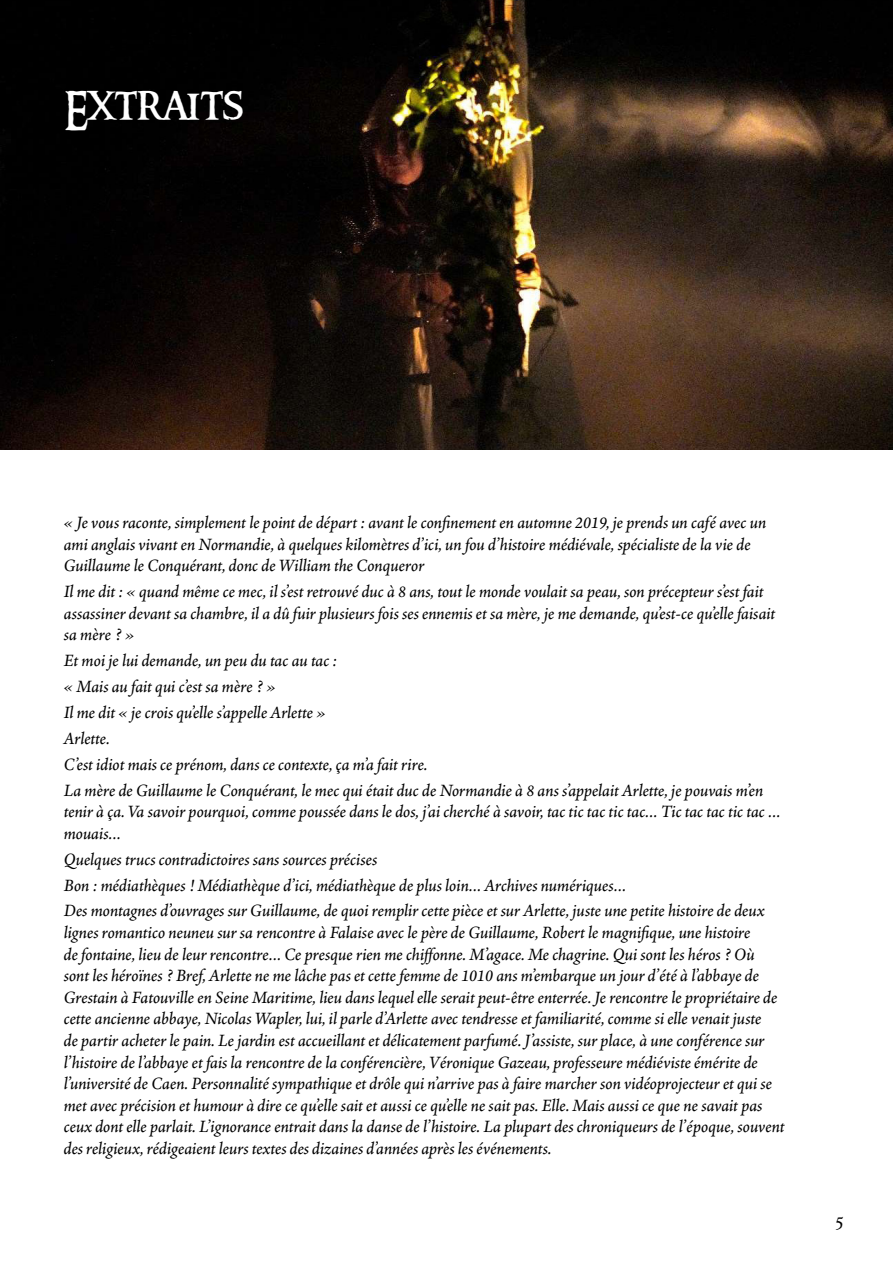
<style>
.page{position:relative;width:893px;height:1263px;background:#fff}
.page>*{position:absolute;margin:0;border:0;box-sizing:border-box;transform-origin:0 0}
.t1{font:500 45px "Ringbearer";letter-spacing:-.01em;color:#fff}
.t2{font:500 21px "Ringbearer";color:#000}
.t3{font:italic 18px/21.6px "Adobe Aldine VF Default";color:#000}
</style>
<div class="page">
<img style="left:0;top:0;width:893px;height:449px">
<p class="t1" style="left:64px;top:73px;width:182px">Extraits</p>
<p class="t3" style="left:64px;top:511px;width:704px">« Je vous raconte, simplement le point de départ : avant le confinement en automne 2019, je prends un café avec un ami anglais vivant en Normandie, à quelques kilomètres d’ici, un fou d’histoire médiévale, spécialiste de la vie de<br>Guillaume le Conquérant, donc de William the Conqueror</p>
<p class="t3" style="left:64px;top:580px;width:713px">Il me dit : « quand même ce mec, il s’est retrouvé duc à 8 ans, tout le monde voulait sa peau, son précepteur s’est fait assassiner devant sa chambre, il a dû fuir plusieurs fois ses ennemis et sa mère, je me demande, qu’est-ce qu’elle faisait sa mère ? »</p>
<p class="t3" style="left:64px;top:649px;width:275px">Et moi je lui demande, un peu du tac au tac :</p>
<p class="t3" style="left:64px;top:675px;width:213px">« Mais au fait qui c’est sa mère ? »</p>
<p class="t3" style="left:64px;top:701px;width:263px">Il me dit « je crois qu’elle s’appelle Arlette »</p>
<p class="t3" style="left:64px;top:727px;width:47px">Arlette.</p>
<p class="t3" style="left:64px;top:752px;width:365px">C’est idiot mais ce prénom, dans ce contexte, ça m’a fait rire.</p>
<p class="t3" style="left:64px;top:778px;width:718px">La mère de Guillaume le Conquérant, le mec qui était duc de Normandie à 8 ans s’appelait Arlette, je pouvais m’en tenir à ça. Va savoir pourquoi, comme poussée dans le dos, j’ai cherché à savoir, tac tic tac tic tac… Tic tac tac tic tac … mouais…</p>
<p class="t3" style="left:64px;top:847px;width:315px">Quelques trucs contradictoires sans sources précises</p>
<p class="t3" style="left:64px;top:873px;width:564px">Bon : médiathèques ! Médiathèque d’ici, médiathèque de plus loin… Archives numériques…</p>
<p class="t3" style="left:64px;top:899px;width:722px">Des montagnes d’ouvrages sur Guillaume, de quoi remplir cette pièce et sur Arlette, juste une petite histoire de deux lignes romantico neuneu sur sa rencontre à Falaise avec le père de Guillaume, Robert le magnifique, une histoire<br>de fontaine, lieu de leur rencontre… Ce presque rien me chiffonne. M’agace. Me chagrine. Qui sont les héros ? Où sont les héroïnes ? Bref, Arlette ne me lâche pas et cette femme de 1010 ans m’embarque un jour d’été à l’abbaye de Grestain à Fatouville en Seine Maritime, lieu dans lequel elle serait peut-être enterrée. Je rencontre le propriétaire de cette ancienne abbaye, Nicolas Wapler, lui, il parle d’Arlette avec tendresse et familiarité, comme si elle venait juste<br>de partir acheter le pain. Le jardin est accueillant et délicatement parfumé. J’assiste, sur place, à une conférence sur l’histoire de l’abbaye et fais la rencontre de la conférencière, Véronique Gazeau, professeure médiéviste émérite de l’université de Caen. Personnalité sympathique et drôle qui n’arrive pas à faire marcher son vidéoprojecteur et qui se met avec précision et humour à dire ce qu’elle sait et aussi ce qu’elle ne sait pas. Elle. Mais aussi ce que ne savait pas ceux dont elle parlait. L’ignorance entrait dans la danse de l’histoire. La plupart des chroniqueurs de l’époque, souvent des religieux, rédigeaient leurs textes des dizaines d’années après les événements.</p>
<p class="t2" style="left:834px;top:1207px;width:12px">5</p>
</div>
